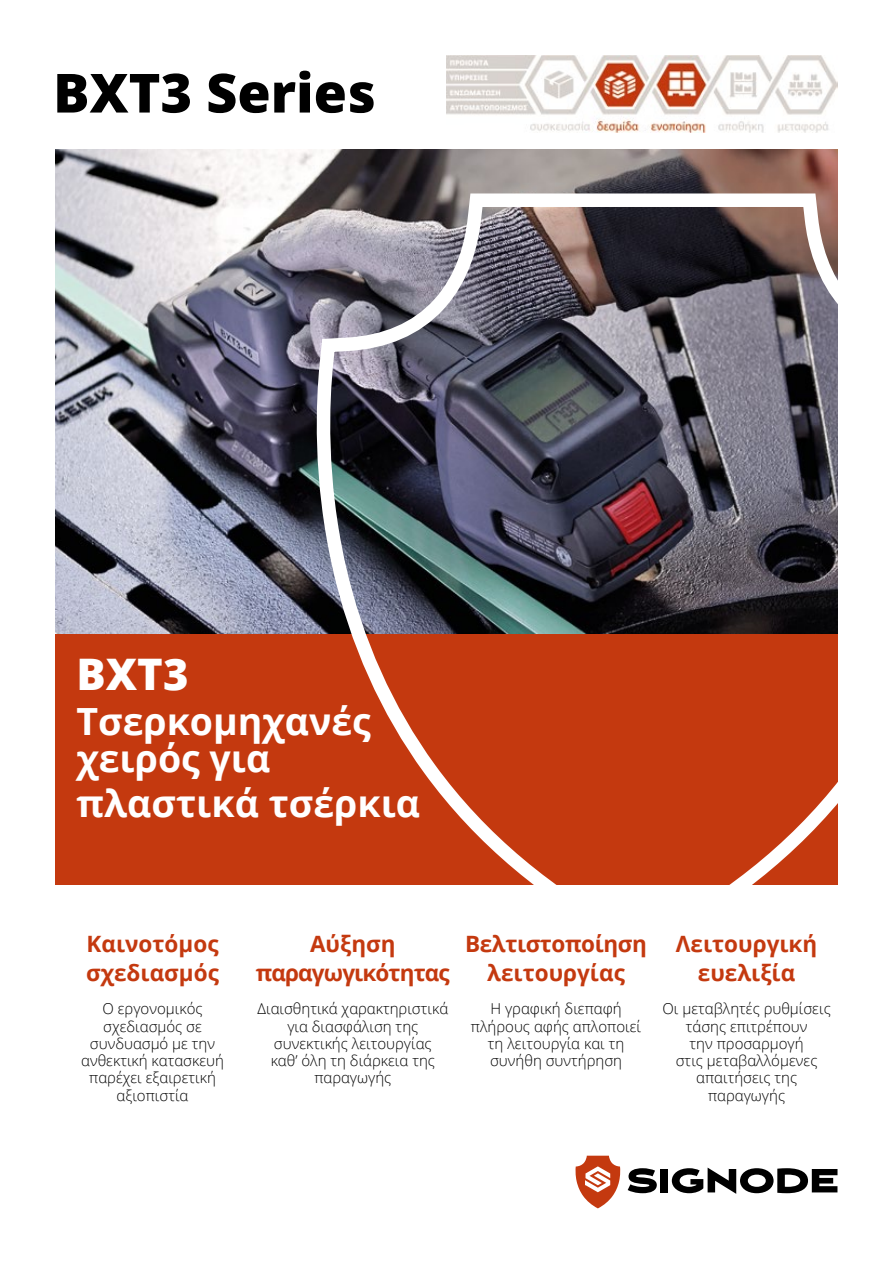
<style>
.page{position:relative;width:893px;height:1263px;background:#fff}
.page>*{position:absolute;margin:0;border:0;box-sizing:border-box;transform-origin:0 0}
.t1{font:800 54px "Open Sans";color:#000}
.t2{font:800 43.5px "Open Sans";color:#fff}
.t3{font:700 37.5px/37.5px "Open Sans";color:#fff}
.t4{font:700 22.5px/28.5px "Open Sans";color:#c4390f}
.t5{font:700 22.5px/28.5px "Open Sans";letter-spacing:-.02em;color:#c4390f;text-align:center}
.t6{font:700 22.5px/28.5px "Open Sans";letter-spacing:-.04em;color:#c4390f;text-align:center}
.t7{font:300 15px/17.2px "Open Sans";color:#000;text-align:center}
</style>
<div class="page">
<div style="left:55px;top:633px;width:783px;height:251px;background:#c4390f"></div>
<img style="left:55px;top:150px;width:783px;height:484px">
<svg style="left:303px;top:185px;width:535px;height:700px"></svg>
<svg style="left:575px;top:1156px;width:45px;height:52px"></svg>
<svg style="left:628px;top:1168px;width:29px;height:25px"></svg>
<div style="left:661px;top:1169px;width:7px;height:23px;background:#000"></div>
<svg style="left:672px;top:1167px;width:165px;height:27px"></svg>
<img style="left:446px;top:56px;width:392px;height:77px">
<h1 class="t1" style="left:53px;top:52px;width:324px">BXT3 Series</h1>
<h2 class="t2" style="left:77px;top:641px;width:113px">BXT3</h2>
<h3 class="t3" style="left:77px;top:701px;width:296px">Τσερκομηχανές χειρός για</h3>
<h3 class="t3" style="left:77px;top:784px;width:345px">πλαστικά τσέρκια</h3>
<h3 class="t4" style="left:86px;top:929px;width:134px">Καινοτόμος σχεδιασμός</h3>
<h3 class="t6" style="left:256px;top:929px;width:195px">Αύξηση παραγωγικότητας</h3>
<h3 class="t5" style="left:465px;top:929px;width:183px">Βελτιστοποίηση λειτουργίας</h3>
<h3 class="t4" style="left:676px;top:929px;width:143px;text-align:center">Λειτουργική ευελιξία</h3>
<p class="t7" style="left:81px;top:1000px;width:144px">Ο εργονομικός σχεδιασμός σε συνδυασμό με την ανθεκτική κατασκευή παρέχει εξαιρετική αξιοπιστία</p>
<p class="t7" style="left:257px;top:1000px;width:192px">Διαισθητικά χαρακτηριστικά για διασφάλιση της συνεκτικής λειτουργίας<br>καθ’ όλη τη διάρκεια της παραγωγής</p>
<p class="t7" style="left:471px;top:1000px;width:172px">Η γραφική διεπαφή πλήρους αφής απλοποιεί τη λειτουργία και τη συνήθη συντήρηση</p>
<p class="t7" style="left:662px;top:1000px;width:170px">Οι μεταβλητές ρυθμίσεις τάσης επιτρέπουν<br>την προσαρμογή<br>στις μεταβαλλόμενες απαιτήσεις της παραγωγής</p>
</div>
